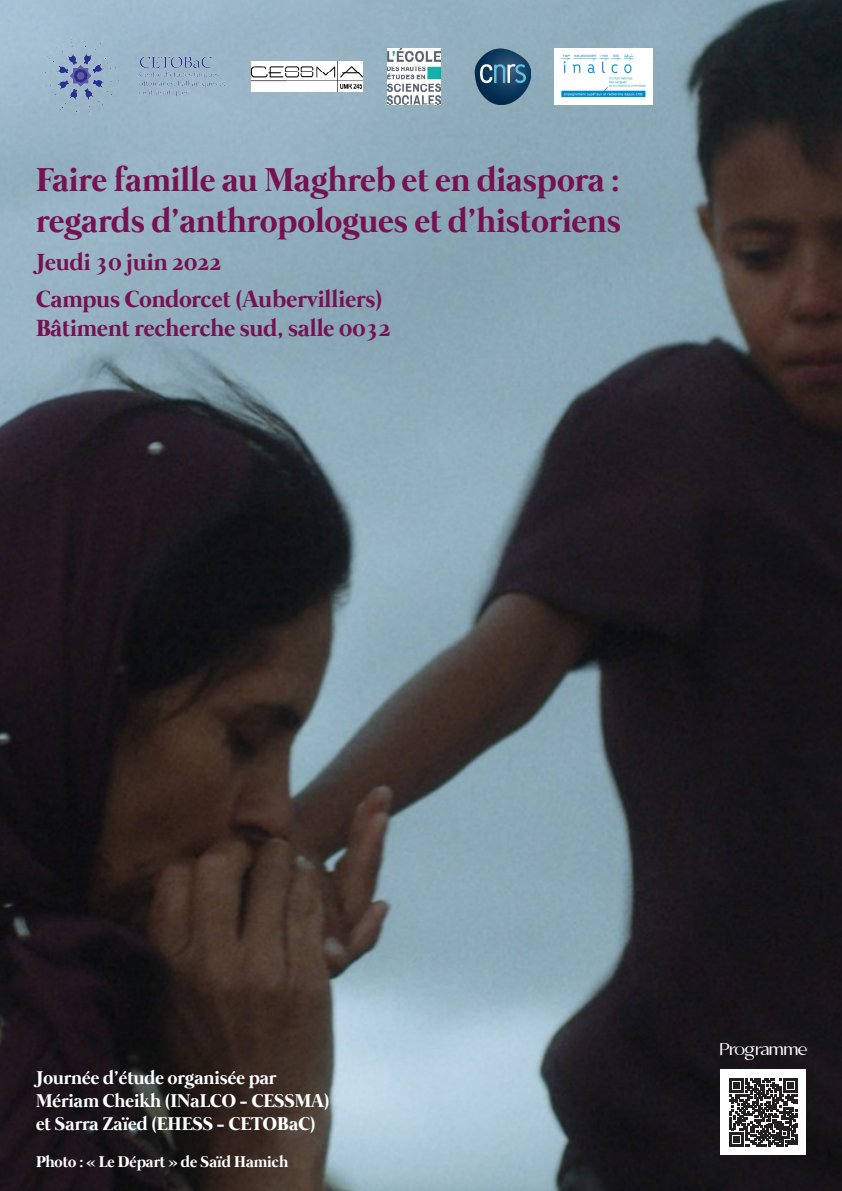
<style>
.page{position:relative;width:842px;height:1191px;background:#fff}
.page>*{position:absolute;margin:0;border:0;box-sizing:border-box;transform-origin:0 0}
.t1{font:700 34px/40.8px "Mermaid";color:#761152}
.t2{font:700 24px "Mermaid";color:#761152}
.t3{font:700 19px "Mermaid";color:#fff}
.t4{font:17px "APOLLO";color:#fff}
.t5{font:700 16px "Mermaid";color:#fff}
</style>
<div class="page">
<img style="left:0;top:0;width:842px;height:1191px">
<img style="left:252px;top:61px;width:110px;height:31px">
<img style="left:41px;top:36px;width:186px;height:81px">
<img style="left:387px;top:48px;width:53px;height:57px">
<img style="left:474px;top:48px;width:56px;height:56px">
<img style="left:554px;top:48px;width:99px;height:56px">
<div style="left:721px;top:1070px;width:85px;height:85px;background:#fff"></div>
<svg style="left:729px;top:1078px;width:69px;height:68px"></svg>
<p class="t1" style="left:36px;top:162px;width:586px">Faire famille au Maghreb et en diaspora : regards d’anthropologues et d’historiens</p>
<p class="t2" style="left:36px;top:248px;width:187px">Jeudi 30 juin 2022</p>
<p class="t2" style="left:36px;top:285px;width:348px">Campus Condorcet (Aubervilliers)</p>
<p class="t2" style="left:36px;top:314px;width:356px">Bâtiment recherche sud, salle 0032</p>
<p class="t3" style="left:36px;top:1067px;width:242px">Journée d’étude organisée par</p>
<p class="t3" style="left:36px;top:1089px;width:295px">Mériam Cheikh (INaLCO - CESSMA)</p>
<p class="t3" style="left:36px;top:1112px;width:281px">et Sarra Zaïed (EHESS - CETOBaC)</p>
<p class="t5" style="left:36px;top:1152px;width:254px">Photo : « Le Départ » de Saïd Hamich</p>
<p class="t4" style="left:720px;top:1038px;width:89px">Programme</p>
</div>
